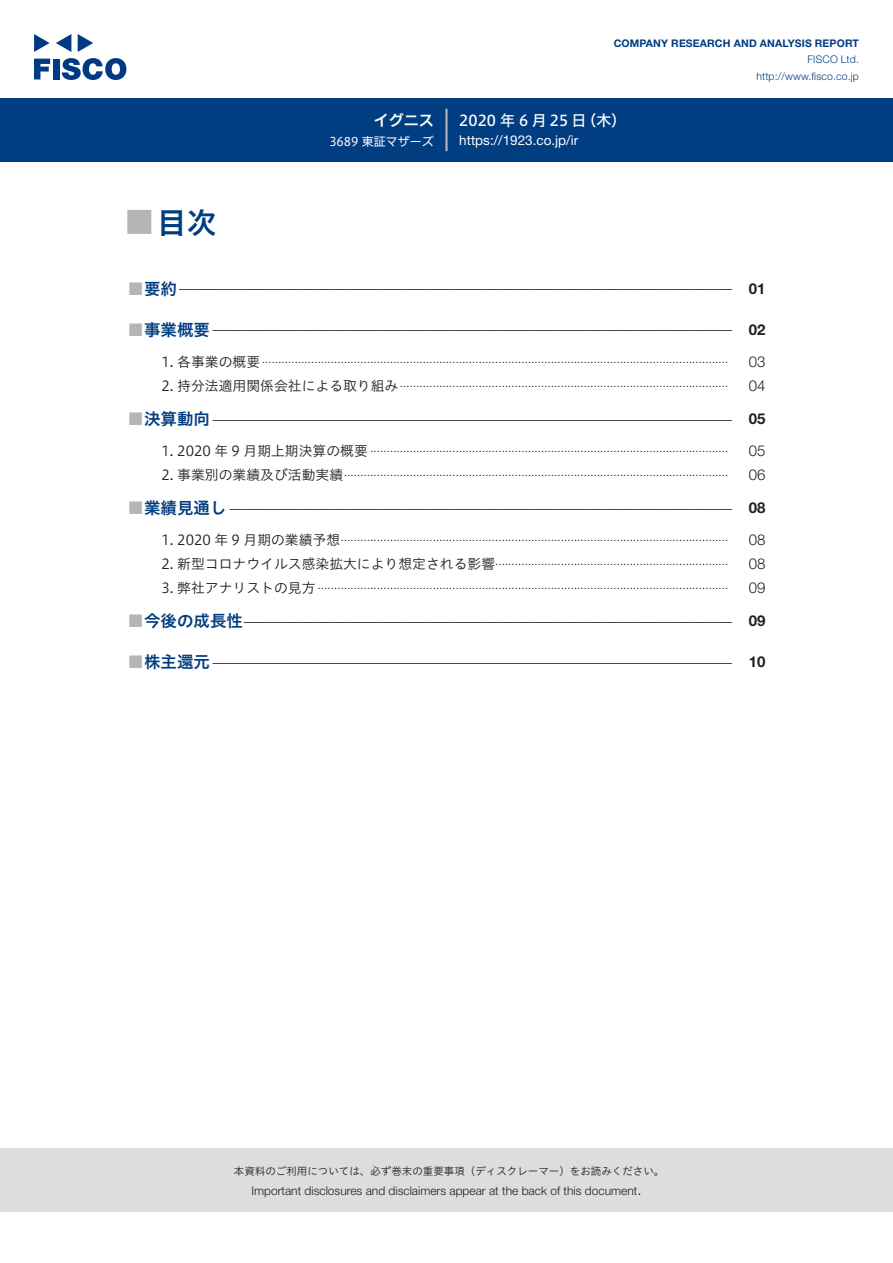
<style>
.page{position:relative;width:893px;height:1263px;background:#fff}
.page>*{position:absolute;margin:0;border:0;box-sizing:border-box;transform-origin:0 0}
.t1{font:30px "Hiragino UD Sans Std N W6";color:#003d81}
.t2{font:700 24px "Koz Go Pro";color:#b5b5b6}
.t3{font:16.5px "Hiragino UD Sans Std W6";color:#003d81}
.t4{font:300 15px "Helvetica Neue LT Std";color:#231f20}
.t5{font:15px "Hiragino UD Sans F Std N W5";letter-spacing:.21em;color:#fff}
.t6{font:700 15px "Helvetica Neue LT Std";color:#231f20}
.t7{font:15px "Hiragino UD Sans F Std N W6";color:#fff}
.t8{font:13.8px "Hiragino UD Sans Std W3";color:#231f20}
.t9{font:13.5px "Helvetica Neue LT Std";color:#fff}
.t10{font:12px "Hiragino UD Sans Std W3";color:#231f20}
.t11{font:300 12px "Helvetica Neue LT Std";color:#231f20}
.t12{font:12px "Hiragino UD Sans F Std N W4";color:#fff}
.t13{font:10.5px "Hiragino UD Sans Std W3";color:#231f20}
.t14{font:700 10.5px "Helvetica Neue LT Std";letter-spacing:.015em;color:#003d81}
.t15{font:300 10.5px/16.5px "Helvetica Neue LT Std";letter-spacing:.015em;color:#003d81;text-align:right}
.t16{font:9px "Hiragino UD Sans Std W3";color:#231f20}
.s1{color:#b5b5b6}
</style>
<div class="page">
<div style="left:0;top:1148px;width:893px;height:64px;background:#ddd"></div>
<svg style="left:34px;top:59px;width:16px;height:20px"></svg>
<div style="left:53px;top:59px;width:6px;height:20px;background:#003a83"></div>
<svg style="left:62px;top:58px;width:64px;height:22px"></svg>
<svg style="left:34px;top:34px;width:16px;height:18px"></svg>
<svg style="left:78px;top:34px;width:15px;height:18px"></svg>
<svg style="left:56px;top:34px;width:15px;height:18px"></svg>
<div style="left:0;top:98px;width:893px;height:64px;background:#003d81"></div>
<hr style="left:445px;top:109px;width:3px;height:42px;background:#b5b5b6">
<h2 class="t2" style="left:128px;top:207px;width:25px">█</h2>
<h1 class="t1" style="left:157px;top:199px;width:61px">目次</h1>
<p class="t7" style="left:374px;top:109px;width:62px">イグニス</p>
<p class="t12" style="left:329px;top:132px;width:106px">3689 東証マザーズ</p>
<p class="t14" style="left:614px;top:37px;width:247px">COMPANY RESEARCH AND ANALYSIS REPORT</p>
<p class="t15" style="left:756px;top:51px;width:104px">FISCO Ltd. http://www.fisco.co j p.</p>
<p class="t5" style="left:582px;top:109px;width:46px">（木(</p>
<p class="t5" style="left:459px;top:109px;width:129px">2020年6月25日</p>
<p class="t9" style="left:459px;top:132px;width:121px">https://1923.c o j p. i r/</p>
<h3 class="t3" style="left:128px;top:276px;width:51px"><span class="s1">■</span>要約</h3>
<p class="t10" style="left:177px;top:280px;width:557px">-----------------------------------------------------------------------------------------------------------------------------------------------------------------------------------------------------</p>
<h3 class="t3" style="left:128px;top:317px;width:84px"><span class="s1">■</span>事業概要</h3>
<p class="t10" style="left:210px;top:321px;width:524px">-----------------------------------------------------------------------------------------------------------------------------------------------------------------------------------------</p>
<p class="t8" style="left:162px;top:351px;width:100px">1. 各事業の概要</p>
<p class="t16" style="left:262px;top:353px;width:467px">..............................................................................................................................................</p>
<p class="t8" style="left:162px;top:375px;width:238px">2. 持分法適用関係会社による取り組み</p>
<p class="t16" style="left:400px;top:377px;width:329px">....................................................................................................</p>
<h3 class="t3" style="left:128px;top:406px;width:84px"><span class="s1">■</span>決算動向</h3>
<p class="t10" style="left:210px;top:410px;width:524px">-----------------------------------------------------------------------------------------------------------------------------------------------------------------------------------------</p>
<p class="t8" style="left:162px;top:440px;width:208px">1. 2020 年 9 月期上期決算の概要</p>
<p class="t16" style="left:371px;top:442px;width:359px">.............................................................................................................</p>
<p class="t8" style="left:162px;top:464px;width:183px">2. 事業別の業績及び活動実績</p>
<p class="t16" style="left:344px;top:466px;width:385px">.....................................................................................................................</p>
<h3 class="t3" style="left:128px;top:495px;width:101px"><span class="s1">■</span>業績見通し</h3>
<p class="t10" style="left:227px;top:499px;width:508px">-----------------------------------------------------------------------------------------------------------------------------------------------------------------------------------</p>
<p class="t8" style="left:162px;top:529px;width:180px">1. 2020 年 9 月期の業績予想</p>
<p class="t16" style="left:341px;top:531px;width:388px">......................................................................................................................</p>
<p class="t8" style="left:162px;top:553px;width:335px">2. 新型コロナウイルス感染拡大により想定される影響</p>
<p class="t16" style="left:495px;top:555px;width:234px">.......................................................................</p>
<p class="t8" style="left:162px;top:577px;width:155px">3. 弊社アナリストの見方</p>
<p class="t16" style="left:318px;top:579px;width:411px">.............................................................................................................................</p>
<h3 class="t3" style="left:128px;top:608px;width:117px"><span class="s1">■</span>今後の成長性</h3>
<p class="t10" style="left:243px;top:612px;width:491px">------------------------------------------------------------------------------------------------------------------------------------------------------------------------------</p>
<h3 class="t3" style="left:128px;top:649px;width:84px"><span class="s1">■</span>株主還元</h3>
<p class="t10" style="left:210px;top:653px;width:524px">-----------------------------------------------------------------------------------------------------------------------------------------------------------------------------------------</p>
<p class="t6" style="left:749px;top:279px;width:18px">01</p>
<p class="t6" style="left:749px;top:320px;width:18px">02</p>
<p class="t4" style="left:749px;top:352px;width:18px">03</p>
<p class="t4" style="left:749px;top:376px;width:18px">04</p>
<p class="t6" style="left:749px;top:409px;width:18px">05</p>
<p class="t4" style="left:749px;top:441px;width:18px">05</p>
<p class="t4" style="left:749px;top:465px;width:18px">06</p>
<p class="t6" style="left:749px;top:498px;width:18px">08</p>
<p class="t4" style="left:749px;top:530px;width:18px">08</p>
<p class="t4" style="left:749px;top:554px;width:18px">08</p>
<p class="t4" style="left:749px;top:578px;width:18px">09</p>
<p class="t6" style="left:749px;top:611px;width:18px">09</p>
<p class="t6" style="left:749px;top:652px;width:18px">10</p>
<p class="t13" style="left:234px;top:1163px;width:432px">本資料のご利用については、必ず巻末の重要事項（ディスクレーマー）をお読みください。</p>
<p class="t4" style="left:637px;top:1180px;width:6px">.</p>
<p class="t11" style="left:251px;top:1183px;width:387px">Important disclosures and disclaimers appear at the back of this document</p>
</div>
